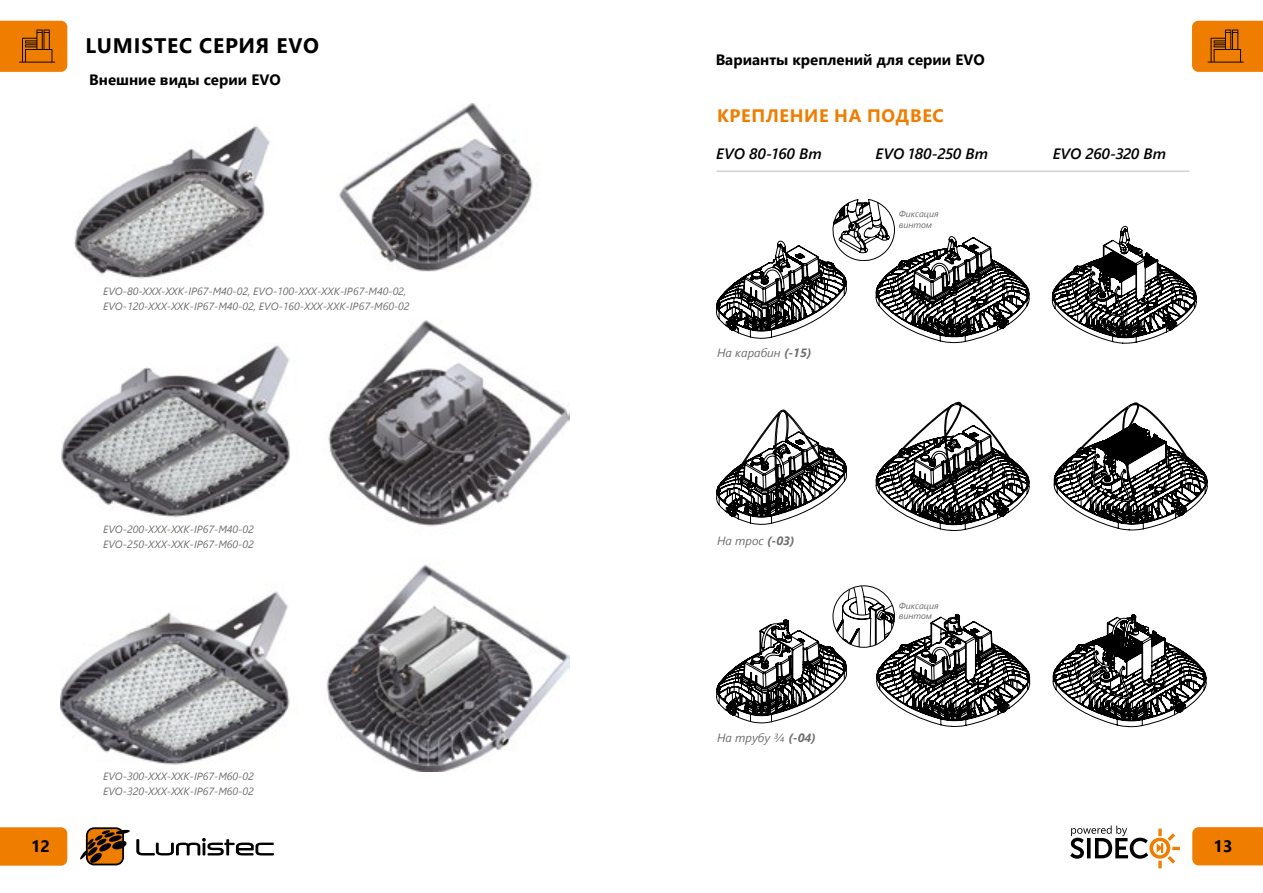
<style>
.page{position:relative;width:1263px;height:893px;background:#fff}
.page>*{position:absolute;margin:0;border:0;box-sizing:border-box;transform-origin:0 0}
.t1{font:700 21px "Segoe UI";letter-spacing:.035em;color:#000}
.t2{font:700 18px "Segoe UI";letter-spacing:.035em;color:#ef7d00}
.t3{font:700 16.5px "Segoe UI";color:#000}
.t4{font:700 15px "Segoe UI";color:#000}
.t5{font:italic 600 15px "Segoe UI";color:#000}
.t6{font:italic 12px "Segoe UI";color:#706f6f}
.t7{font:italic 10.5px/15px "Segoe UI";color:#706f6f}
.t8{font:italic 9px/10.8px "Segoe UI";color:#706f6f}
.s1{font-weight:700}
</style>
<div class="page">
<div style="left:0;top:827px;width:67px;height:39px;background:#ef7d00"></div>
<div style="left:1192px;top:827px;width:71px;height:38px;background:#ef7d00"></div>
<svg style="left:80px;top:827px;width:194px;height:38px"></svg>
<svg style="left:1070px;top:826px;width:110px;height:42px"></svg>
<svg style="left:0;top:21px;width:67px;height:51px;background:#dd7401"></svg>
<svg style="left:1192px;top:21px;width:71px;height:51px;background:#de7501"></svg>
<img style="left:60px;top:104px;width:510px;height:668px">
<svg style="left:716px;top:409px;width:131px;height:116px"></svg>
<svg style="left:876px;top:402px;width:153px;height:129px"></svg>
<svg style="left:1054px;top:402px;width:153px;height:129px"></svg>
<svg style="left:716px;top:199px;width:313px;height:144px"></svg>
<svg style="left:716px;top:586px;width:314px;height:141px"></svg>
<svg style="left:1053px;top:614px;width:153px;height:113px"></svg>
<hr style="left:716px;top:171px;width:473px;height:1px;background:#bcbcbc">
<svg style="left:1052px;top:226px;width:145px;height:118px"></svg>
<h1 class="t1" style="left:86px;top:26px;width:235px">LUMISTEC СЕРИЯ EVO</h1>
<h3 class="t4" style="left:89px;top:65px;width:193px">Внешние виды серии EVO</h3>
<p class="t7" style="left:103px;top:282px;width:308px">EVO-80-XXX-XXK-IP67-M40-02, EVO-100-XXX-XXK-IP67-M40-02,<br>EVO-120-XXX-XXK-IP67-M40-02, EVO-160-XXX-XXK-IP67-M60-02</p>
<p class="t7" style="left:103px;top:520px;width:152px">EVO-200-XXX-XXK-IP67-M40-02<br>EVO-250-XXX-XXK-IP67-M60-02</p>
<p class="t7" style="left:103px;top:767px;width:152px">EVO-300-XXX-XXK-IP67-M60-02<br>EVO-320-XXX-XXK-IP67-M60-02</p>
<h3 class="t4" style="left:716px;top:45px;width:271px">Варианты креплений для серии EVO</h3>
<h2 class="t2" style="left:717px;top:99px;width:228px">КРЕПЛЕНИЕ НА ПОДВЕС</h2>
<h3 class="t5" style="left:716px;top:139px;width:107px">EVO 80-160 Вт</h3>
<h3 class="t5" style="left:876px;top:139px;width:114px">EVO 180-250 Вт</h3>
<h3 class="t5" style="left:1053px;top:139px;width:115px">EVO 260-320 Вт</h3>
<p class="t6" style="left:717px;top:341px;width:96px">На карабин <span class="s1">(-15)</span></p>
<p class="t6" style="left:717px;top:529px;width:79px">На трос <span class="s1">(-03)</span></p>
<p class="t6" style="left:717px;top:726px;width:100px">На трубу ¾ <span class="s1">(-04)</span></p>
<p class="t8" style="left:899px;top:207px;width:41px">Фиксация винтом</p>
<p class="t8" style="left:899px;top:599px;width:41px">Фиксация винтом</p>
<h3 class="t3" style="left:31px;top:831px;width:20px">12</h3>
<h3 class="t3" style="left:1213px;top:831px;width:20px">13</h3>
</div>
